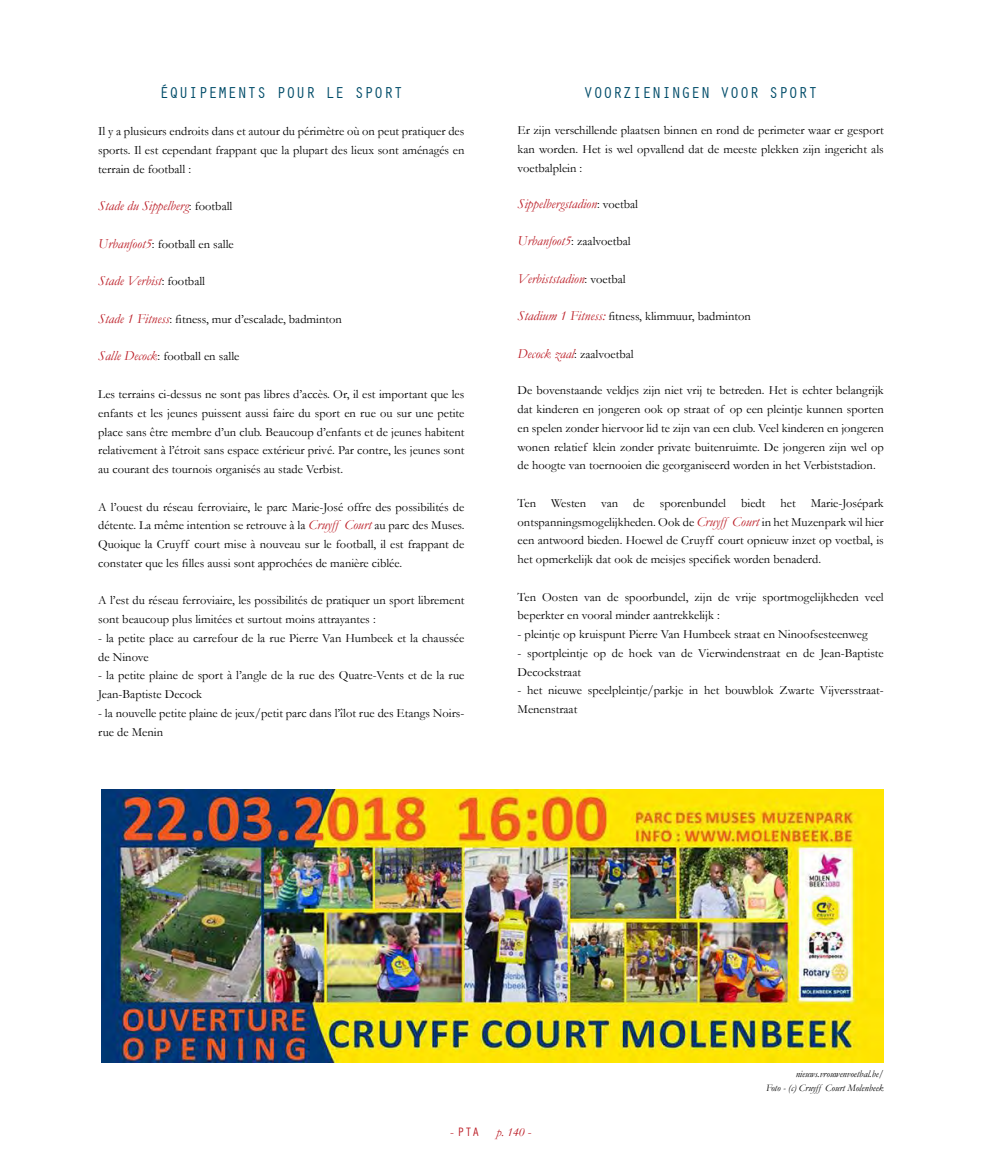
<style>
.page{position:relative;width:982px;height:1170px;background:#fff}
.page>*{position:absolute;margin:0;border:0;box-sizing:border-box;transform-origin:0 0}
.t1{font:16.25px "Orator";color:#004c69}
.t2{font:italic 13.75px "Garamond";color:#bb1c25}
.t3{font:12.5px/18.8px "Garamond";color:#000}
.t4{font:italic 12.5px "Garamond";color:#bb1c25}
.t5{font:12.5px "Orator";color:#bb1c25}
.t6{font:italic 10px/13.8px "Garamond";color:#000;text-align:right}
.s1{font-style:normal;font-size:12.5px;color:#000}
.s2{font-style:italic;font-size:13.75px;color:#bb1c25}
.s3{font-family:"Garamond"}
.s4{font-style:normal}
</style>
<div class="page">
<img style="left:101px;top:789px;width:782px;height:273px">
<h1 class="t1" style="left:159px;top:84px;width:245px">ÉQUIPEMENTS POUR LE SPORT</h1>
<p class="t3" style="left:98px;top:122px;width:368px;text-align:justify">Il y a plusieurs endroits dans et autour du périmètre où on peut pratiquer des sports. Il est cependant frappant que la plupart des lieux sont aménagés en terrain de football :</p>
<p class="t2" style="left:98px;top:197px;width:136px">Stade du Sippelberg<span class="s1">: football</span></p>
<p class="t3" style="left:98px;top:234px;width:137px"><span class="s2">Urbanfoot5</span>: football en salle</p>
<p class="t2" style="left:98px;top:272px;width:108px">Stade Verbist<span class="s1">: football</span></p>
<p class="t3" style="left:98px;top:309px;width:245px"><span class="s2">Stade 1 Fitness</span>: fitness, mur d’escalade, badminton</p>
<p class="t3" style="left:98px;top:347px;width:143px"><span class="s2">Salle Decock</span>: football en salle</p>
<p class="t3" style="left:98px;top:384px;width:368px;text-align:justify">Les terrains ci-dessus ne sont pas libres d’accès. Or, il est important que les enfants et les jeunes puissent aussi faire du sport en rue ou sur une petite place sans être membre d’un club. Beaucoup d’enfants et de jeunes habitent relativement à l’étroit sans espace extérieur privé. Par contre, les jeunes sont au courant des tournois organisés au stade Verbist.</p>
<p class="t3" style="left:98px;top:497px;width:368px;text-align:justify">A l’ouest du réseau ferroviaire, le parc Marie-José offre des possibilités de détente. La même intention se retrouve à la <span class="s2">Cruyff Court</span> au parc des Muses.<br>Quoique la Cruyff court mise à nouveau sur le football, il est frappant de constater que les filles aussi sont approchées de manière ciblée.</p>
<p class="t3" style="left:98px;top:590px;width:368px">A l’est du réseau ferroviaire, les possibilités de pratiquer un sport librement sont beaucoup plus limitées et surtout moins attrayantes :</p>
<p class="t3" style="left:98px;top:628px;width:367px">- la petite place au carrefour de la rue Pierre Van Humbeek et la chaussée de Ninove</p>
<p class="t3" style="left:98px;top:665px;width:368px">- la petite plaine de sport à l’angle de la rue des Quatre-Vents et de la rue<br>Jean-Baptiste Decock</p>
<p class="t3" style="left:98px;top:703px;width:368px">- la nouvelle petite plaine de jeux/petit parc dans l’îlot rue des Etangs Noirs&shy;rue de Menin</p>
<h1 class="t1" style="left:583px;top:84px;width:236px">VOORZIENINGEN VOOR SPORT</h1>
<p class="t3" style="left:517px;top:120px;width:368px;text-align:justify">Er zijn verschillende plaatsen binnen en rond de perimeter waar er gesport kan worden. Het is wel opvallend dat de meeste plekken zijn ingericht als voetbalplein :</p>
<p class="t2" style="left:517px;top:194px;width:122px">Sippelbergstadion<span class="s1">: voetbal</span></p>
<p class="t3" style="left:517px;top:232px;width:115px"><span class="s2">Urbanfoot5</span>: zaalvoetbal</p>
<p class="t2" style="left:517px;top:269px;width:110px">Verbiststadion<span class="s1">: voetbal</span></p>
<p class="t3" style="left:517px;top:307px;width:235px"><span class="s2">Stadium 1 Fitness:</span> fitness, klimmuur, badminton</p>
<p class="t3" style="left:517px;top:344px;width:118px"><span class="s2">Decock zaal</span>: zaalvoetbal</p>
<p class="t3" style="left:517px;top:380px;width:368px;text-align:justify">De bovenstaande veldjes zijn niet vrij te betreden. Het is echter belangrijk dat kinderen en jongeren ook op straat of op een pleintje kunnen sporten en spelen zonder hiervoor lid te zijn van een club. Veel kinderen en jongeren wonen relatief klein zonder private buitenruimte. De jongeren zijn wel op de hoogte van toernooien die georganiseerd worden in het Verbiststadion.</p>
<p class="t3" style="left:517px;top:493px;width:368px;text-align:justify">Ten Westen van de sporenbundel biedt het Marie-Josépark ontspanningsmogelijkheden. Ook de <span class="s2">Cruyff Court</span> in het Muzenpark wil hier een antwoord bieden. Hoewel de Cruyff court opnieuw inzet op voetbal, is het opmerkelijk dat ook de meisjes specifiek worden benaderd.</p>
<p class="t3" style="left:517px;top:587px;width:368px">Ten Oosten van de spoorbundel, zijn de vrije sportmogelijkheden veel beperkter en vooral minder aantrekkelijk :</p>
<p class="t3" style="left:517px;top:624px;width:351px">- pleintje op kruispunt Pierre Van Humbeek straat en Ninoofsesteenweg</p>
<p class="t3" style="left:517px;top:643px;width:368px">- sportpleintje op de hoek van de Vierwindenstraat en de Jean-Baptiste<br>Decockstraat</p>
<p class="t3" style="left:517px;top:680px;width:368px">- het nieuwe speelpleintje/parkje in het bouwblok Zwarte Vijversstraat-<br>Menenstraat</p>
<p class="t6" style="left:766px;top:1066px;width:119px">nieuws.vrouwenvoetbal.be/<br>Foto - (c) Cruyff Court Molenbeek</p>
<p class="t5" style="left:450px;top:1125px;width:31px"><span class="s3">-</span> PTA</p>
<p class="t4" style="left:496px;top:1123px;width:37px">p. 140 <span class="s4">-</span></p>
</div>
